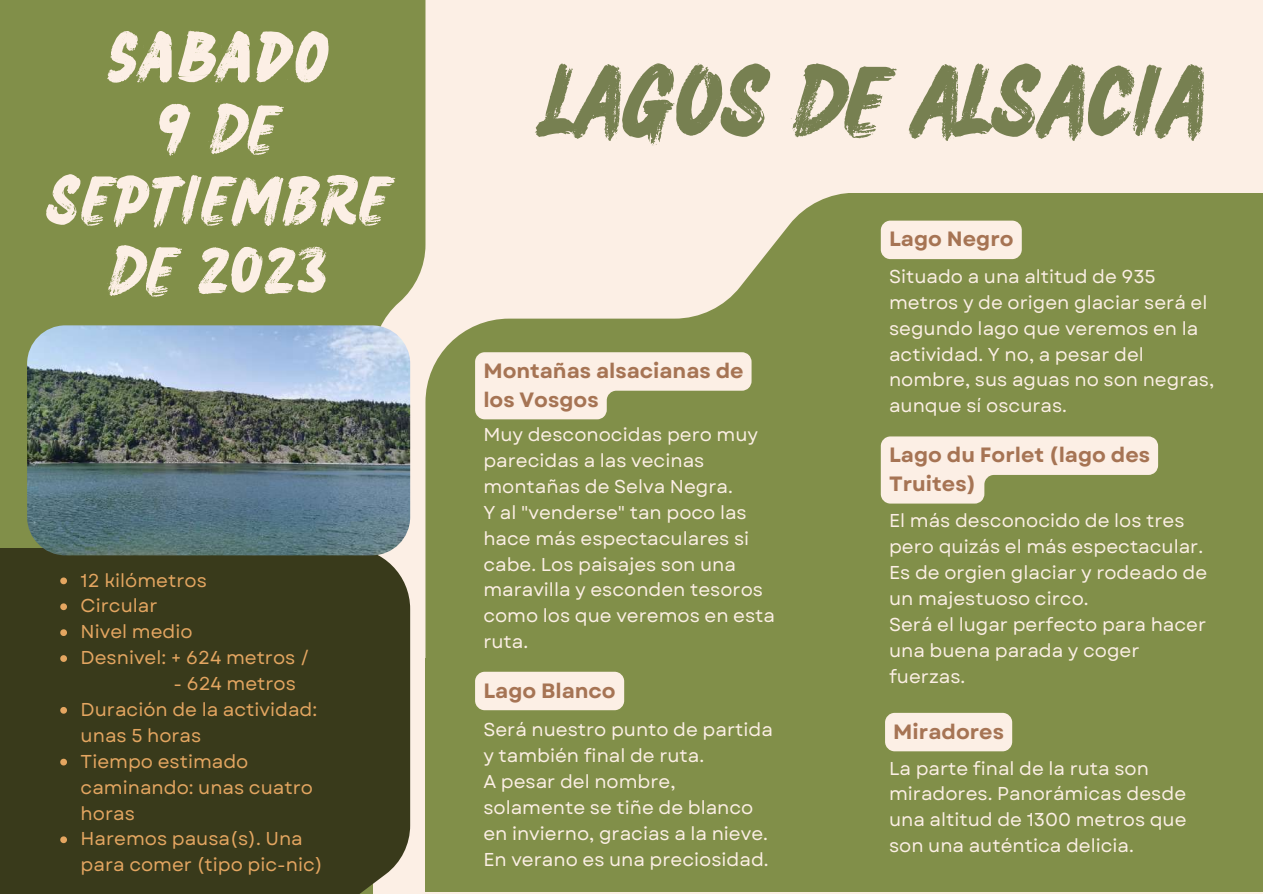
<style>
.page{position:relative;width:1263px;height:894px;background:#fff}
.page>*{position:absolute;margin:0;border:0;box-sizing:border-box;transform-origin:0 0}
.t1{font:73.35px "Salted Bay";color:#778051}
.t2{font:50.55px/70.8px "Salted Bay";letter-spacing:.04em;color:#fcefe5;text-align:center}
.t3{font:700 20.7px/28.7px "Garet";color:#a67454}
.t4{font:18.6px/25.8px "Garet";color:#fcefe5}
.t5{font:18.6px/25.8px "Garet";color:#e4a661}
</style>
<div class="page">
<div style="left:0;top:0;width:1263px;height:893px;background:#fcefe5"></div>
<div style="left:0;top:0;width:425px;height:699px;background:#818f49"></div>
<svg style="left:425px;top:193px;width:838px;height:465px;background:#909b5c"></svg>
<div style="left:0;top:365px;width:373px;height:527px;background:#818f49"></div>
<div style="left:425px;top:658px;width:838px;height:233px;background:#818f49"></div>
<div style="left:0;top:548px;width:410px;height:345px;background:#393a1b"></div>
<img style="left:27px;top:325px;width:383px;height:230px;border-radius:38px">
<svg style="left:60px;top:577px;width:7px;height:7px"></svg>
<svg style="left:60px;top:603px;width:7px;height:7px"></svg>
<svg style="left:60px;top:629px;width:7px;height:7px"></svg>
<svg style="left:60px;top:655px;width:7px;height:6px"></svg>
<svg style="left:60px;top:707px;width:7px;height:6px"></svg>
<svg style="left:60px;top:758px;width:7px;height:7px"></svg>
<svg style="left:60px;top:836px;width:7px;height:6px"></svg>
<svg style="left:475px;top:352px;width:276px;height:67px"></svg>
<div style="left:881px;top:220px;width:141px;height:39px;background:#fcefe5;border-radius:10px"></div>
<svg style="left:881px;top:436px;width:277px;height:67px"></svg>
<div style="left:885px;top:712px;width:127px;height:39px;background:#fcefe5;border-radius:10px"></div>
<div style="left:475px;top:671px;width:149px;height:39px;background:#fcefe5;border-radius:10px"></div>
<h2 class="t2" style="left:48px;top:26px;width:343px">SABADO<br>9 DE<br>SEPTIEMBRE<br>DE 2023</h2>
<p class="t5" style="left:81px;top:567px;width:230px">12 kilómetros<br>Circular<br>Nivel medio<br>Desnivel: + 624 metros /</p>
<p class="t5" style="left:81px;top:696px;width:244px">Duración de la actividad: unas 5 horas<br>Tiempo estimado caminando: unas cuatro horas<br>Haremos pausa(s). Una para comer (tipo pic-nic)</p>
<p class="t5" style="left:174px;top:670px;width:124px">- 624 metros</p>
<h1 class="t1" style="left:545px;top:56px;width:664px">LAGOS DE ALSACIA</h1>
<p class="t3" style="left:483px;top:356px;width:262px">Montañas alsacianas de los Vosgos</p>
<p class="t4" style="left:483px;top:421px;width:293px">Muy desconocidas pero muy parecidas a las vecinas montañas de Selva Negra.<br>Y al "venderse" tan poco las hace más espectaculares si cabe. Los paisajes son una maravilla y esconden tesoros como los que veremos en esta ruta.</p>
<p class="t3" style="left:483px;top:676px;width:134px">Lago Blanco</p>
<p class="t4" style="left:483px;top:716px;width:291px">Será nuestro punto de partida y también final de ruta.<br>A pesar del nombre, solamente se tiñe de blanco en invierno, gracias a la nieve.<br>En verano es una preciosidad.</p>
<p class="t3" style="left:889px;top:225px;width:126px">Lago Negro</p>
<p class="t4" style="left:889px;top:263px;width:327px">Situado a una altitud de 935 metros y de origen glaciar será el segundo lago que veremos en la actividad. Y no, a pesar del nombre, sus aguas no son negras, aunque sí oscuras.</p>
<p class="t3" style="left:889px;top:440px;width:262px">Lago du Forlet (lago des<br>Truites)</p>
<p class="t4" style="left:889px;top:508px;width:320px">El más desconocido de los tres pero quizás el más espectacular.<br>Es de orgien glaciar y rodeado de un majestuoso circo.<br>Será el lugar perfecto para hacer una buena parada y coger fuerzas.</p>
<p class="t3" style="left:893px;top:717px;width:112px">Miradores</p>
<p class="t4" style="left:889px;top:755px;width:299px">La parte final de la ruta son miradores. Panorámicas desde una altitud de 1300 metros que son una auténtica delicia.</p>
</div>
